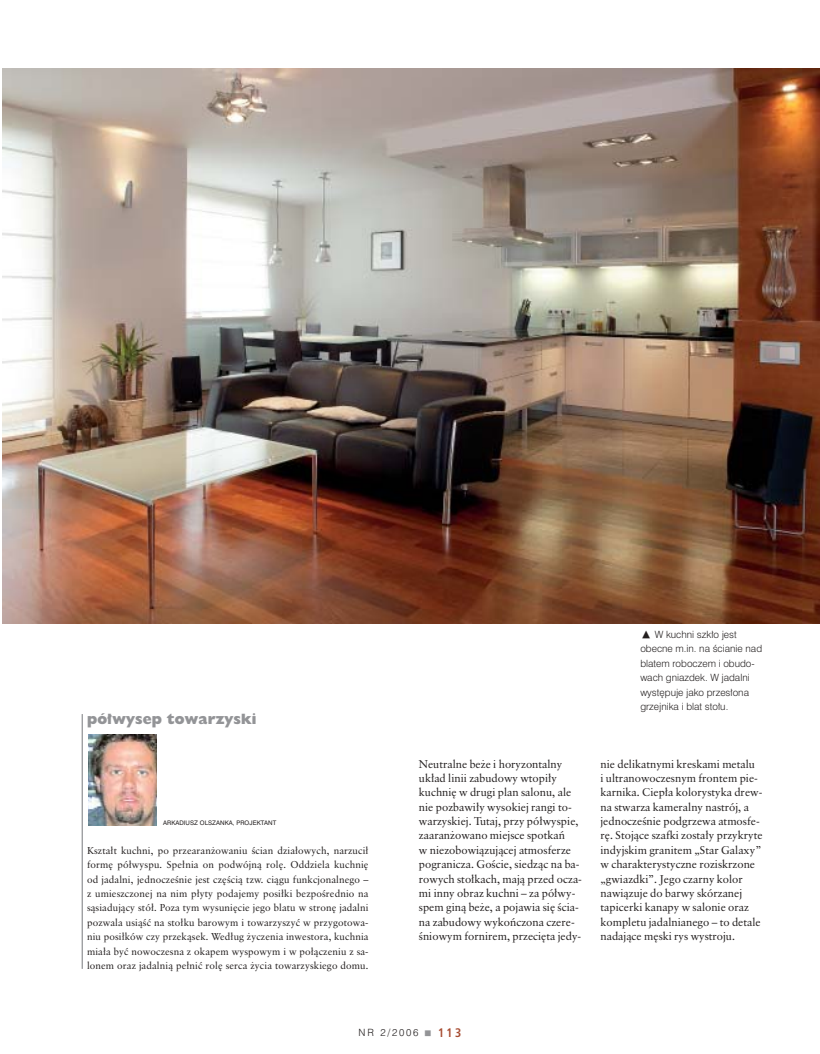
<style>
.page{position:relative;width:820px;height:1054px;background:#fff}
.page>*{position:absolute;margin:0;border:0;box-sizing:border-box;transform-origin:0 0}
.t1{font:800 15px "Humanist 521 PL";letter-spacing:.015em;color:#939497}
.t2{font:11.25px/14.4px "Classical Garamond PL";color:#231f1f}
.t3{font:10px/14.4px "Classical Garamond PL";letter-spacing:.01em;color:#231f1f;text-align:justify}
.t4{font:300 10px/14.4px "Swiss 721 PL";color:#231f1f}
.t5{font:6.25px "Swiss 721 PL";letter-spacing:.01em;color:#231f1f}
.s1{font-family:"Newspaper Pi PL";font-weight:400}
.s2{font-family:"Newspaper Pi PL";font-weight:400;font-size:11.25px;color:#939497}
.s3{font-family:"Humanist Triple Seven PL";font-weight:700;font-stretch:condensed;font-size:12.5px;color:#a74c32}
</style>
<div class="page">
<img style="left:2px;top:68px;width:818px;height:901px">
<h1 class="t1" style="left:87px;top:714px;width:171px">pó∏wysep towarzyski</h1>
<p class="t5" style="left:163px;top:820px;width:115px">ARKADIUSZ OLSZANKA, PROJEKTANT</p>
<p class="t3" style="left:87px;top:844px;width:283px">Kszta∏t kuchni, po przearan˝owaniu Êcian dzia∏owych, narzuci∏ form´ pó∏wyspu. Spe∏nia on podwójnà rol´. Oddziela kuchni´ od jadalni, jednoczeÊnie jest cz´Êcià tzw. ciàgu funkcjonalnego – z umieszczonej na nim p∏yty podajemy posi∏ki bezpoÊrednio na sàsiadujàcy stó∏. Poza tym wysuni´cie jego blatu w stron´ jadalni pozwala usiàÊç na sto∏ku barowym i towarzyszyç w przygotowa&shy;niu posi∏ków czy przekàsek. Wed∏ug ˝yczenia inwestora, kuchnia mia∏a byç nowoczesna z okapem wyspowym i w po∏àczeniu z sa&shy;lonem oraz jadalnià pe∏niç rol´ serca ˝ycia towarzyskiego domu.</p>
<p class="t4" style="left:640px;top:628px;width:123px"><span class="s1">Z</span> W kuchni szk∏o jest obecne m.in. na Êcianie nad blatem roboczem i obudo&shy;wach gniazdek. W jadalni wyst´puje jako przes∏ona grzejnika i blat sto∏u.</p>
<p class="t2" style="left:419px;top:757px;width:165px">Neutralne be˝e i horyzontalny uk∏ad linii zabudowy wtopi∏y kuchni´ w drugi plan salonu, ale nie pozbawi∏y wysokiej rangi to&shy;warzyskiej. Tutaj, przy pó∏wyspie, zaaran˝owano miejsce spotkaƒ<br>w niezobowiàzujàcej atmosferze pogranicza. GoÊcie, siedzàc na ba&shy;rowych sto∏kach, majà przed ocza&shy;mi inny obraz kuchni – za pó∏wy&shy;spem ginà be˝e, a pojawia si´ Êcia&shy;na zabudowy wykoƒczona czere-<br>Êniowym fornirem, przeci´ta jedy-</p>
<p class="t2" style="left:600px;top:757px;width:164px">nie delikatnymi kreskami metalu<br>i ultranowoczesnym frontem pie&shy;karnika. Ciep∏a kolorystyka drew&shy;na stwarza kameralny nastrój, a jednoczeÊnie podgrzewa atmosfe&shy;r´. Stojàce szafki zosta∏y przykryte indyjskim granitem „Star Galaxy” w charakterystyczne roziskrzone „gwiazdki”. Jego czarny kolor nawiàzuje do barwy skórzanej tapicerki kanapy w salonie oraz kompletu jadalnianego – to detale nadajàce m´ski rys wystroju.</p>
<p class="t4" style="left:359px;top:1025px;width:104px">NR 2/2006 <span class="s2">r</span> <span class="s3">113</span></p>
</div>
